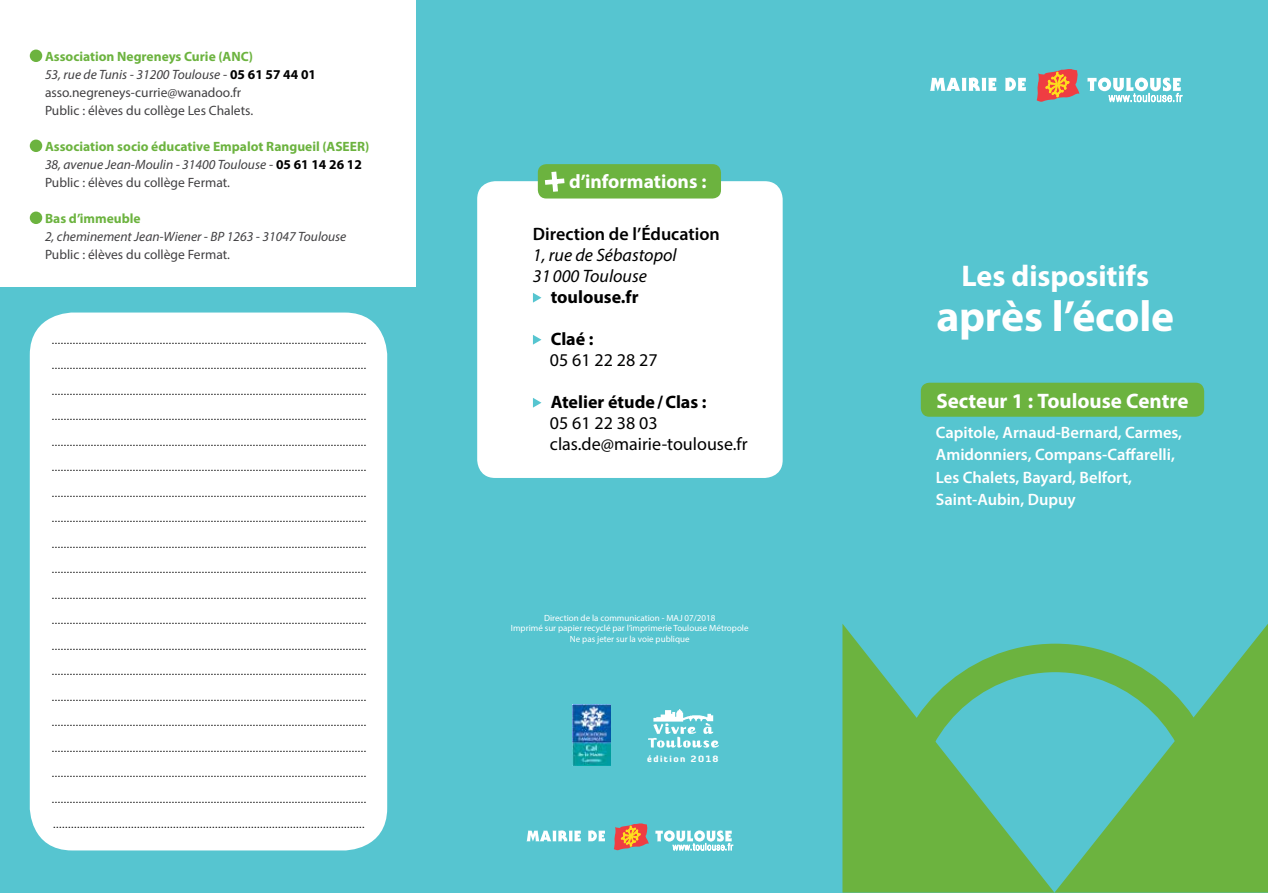
<style>
.page{position:relative;width:1268px;height:893px;background:#fff}
.page>*{position:absolute;margin:0;border:0;box-sizing:border-box;transform-origin:0 0}
.t1{font:700 43.5px "Myriad Pro";letter-spacing:-.005em;color:#fff}
.t2{font:700 30px "Myriad Pro";letter-spacing:-.005em;color:#fff}
.t3{font:700 21px "Myriad Pro";color:#fff}
.t4{font:700 19.5px "Myriad Pro";color:#fff}
.t5{font:18px/21px "Myriad Pro";color:#000}
.t6{font:700 18px "Myriad Pro";color:#000}
.t7{font:italic 18px "Myriad Pro";color:#000}
.t8{font:600 18px "Myriad Pro";color:#000}
.t9{font:600 16.5px/22.5px "Myriad Pro";color:#fff}
.t10{font:13.5px/18px "Myriad Pro";color:#414042}
.t11{font:700 13.5px/18px "Myriad Pro";color:#6cb33f}
.t12{font:italic 13.5px/18px "Myriad Pro";color:#414042}
.t13{font:12px "Times";color:#000}
.t14{font:9px "Myriad Pro";color:#fff}
.t15{font:900 8.7px "Diavlo";letter-spacing:.17em;color:#fff}
.s1{font-weight:700;color:#6cb33f}
.s2{font-style:italic}
.s3{font-weight:700;color:#000}
.s4{font-weight:400;font-style:italic;color:#414042}
.s5{font-weight:400;color:#414042}
.s6{color:#000}
.s7{font-weight:700;font-style:normal;color:#6cb33f}
.s8{font-style:normal}
</style>
<div class="page">
<div style="left:417px;top:0;width:850px;height:893px;background:#56c5d0"></div>
<svg style="left:1036px;top:69px;width:43px;height:33px"></svg>
<svg style="left:1005px;top:78px;width:20px;height:13px"></svg>
<svg style="left:930px;top:78px;width:66px;height:13px"></svg>
<svg style="left:1087px;top:78px;width:94px;height:24px"></svg>
<svg style="left:614px;top:823px;width:34px;height:27px"></svg>
<svg style="left:588px;top:830px;width:17px;height:11px"></svg>
<svg style="left:526px;top:830px;width:54px;height:11px"></svg>
<svg style="left:655px;top:830px;width:77px;height:21px"></svg>
<div style="left:30px;top:50px;width:12px;height:12px;background:#6cb33f;border-radius:50%"></div>
<div style="left:30px;top:140px;width:12px;height:12px;background:#6cb33f;border-radius:50%"></div>
<div style="left:30px;top:212px;width:12px;height:12px;background:#6cb33f;border-radius:50%"></div>
<div style="left:0;top:287px;width:417px;height:606px;background:#56c5d0"></div>
<div style="left:920px;top:383px;width:283px;height:34px;background:#6cb33f;border-radius:9px"></div>
<div style="left:477px;top:181px;width:305px;height:297px;background:#fff;border-radius:18px"></div>
<svg style="left:533px;top:293px;width:8px;height:10px"></svg>
<svg style="left:533px;top:335px;width:8px;height:10px"></svg>
<svg style="left:533px;top:398px;width:8px;height:10px"></svg>
<div style="left:30px;top:313px;width:357px;height:537px;background:#fff;border-radius:43px"></div>
<div style="left:537px;top:164px;width:183px;height:35px;background:#6cb33f;border-radius:9px"></div>
<svg style="left:544px;top:171px;width:21px;height:21px"></svg>
<svg style="left:842px;top:624px;width:212px;height:269px;background:#68b556"></svg>
<svg style="left:1054px;top:625px;width:213px;height:268px;background:#68b553"></svg>
<svg style="left:874px;top:629px;width:361px;height:210px"></svg>
<img style="left:573px;top:705px;width:37px;height:60px">
<img style="left:648px;top:710px;width:70px;height:38px">
<p class="t10" style="left:45px;top:47px;width:272px"><span class="s1">Association Negreneys Curie (ANC)<br></span><span class="s2">53, rue de Tunis - 31200 Toulouse</span> - <span class="s3">05 61 57 44 01 </span>asso.negreneys-currie@wanadoo.fr<br>Public : élèves du collège Les Chalets.</p>
<p class="t11" style="left:45px;top:137px;width:326px">Association socio éducative Empalot Rangueil (ASEER)<br><span class="s4">38, avenue Jean-Moulin - 31400 Toulouse</span> <span class="s5">-</span> <span class="s6">05 61 14 26 12<br></span><span class="s5">Public : élèves du collège Fermat.</span></p>
<p class="t12" style="left:45px;top:209px;width:303px"><span class="s7">Bas d’immeuble<br></span>2, cheminement Jean-Wiener - BP 1263 - 31047 Toulouse<br><span class="s8">Public : élèves du collège Fermat.</span></p>
<p class="t13" style="left:51px;top:328px;width:317px">.........................................................................................................</p>
<p class="t13" style="left:51px;top:354px;width:317px">.........................................................................................................</p>
<p class="t13" style="left:51px;top:379px;width:317px">.........................................................................................................</p>
<p class="t13" style="left:51px;top:405px;width:317px">.........................................................................................................</p>
<p class="t13" style="left:51px;top:430px;width:317px">.........................................................................................................</p>
<p class="t13" style="left:51px;top:456px;width:317px">.........................................................................................................</p>
<p class="t13" style="left:51px;top:481px;width:317px">.........................................................................................................</p>
<p class="t13" style="left:51px;top:507px;width:317px">.........................................................................................................</p>
<p class="t13" style="left:51px;top:532px;width:317px">.........................................................................................................</p>
<p class="t13" style="left:51px;top:558px;width:317px">.........................................................................................................</p>
<p class="t13" style="left:51px;top:583px;width:317px">.........................................................................................................</p>
<p class="t13" style="left:51px;top:609px;width:317px">.........................................................................................................</p>
<p class="t13" style="left:51px;top:634px;width:317px">.........................................................................................................</p>
<p class="t13" style="left:51px;top:660px;width:317px">.........................................................................................................</p>
<p class="t13" style="left:51px;top:685px;width:317px">.........................................................................................................</p>
<p class="t13" style="left:51px;top:711px;width:317px">.........................................................................................................</p>
<p class="t13" style="left:51px;top:736px;width:317px">.........................................................................................................</p>
<p class="t13" style="left:51px;top:762px;width:317px">.........................................................................................................</p>
<p class="t13" style="left:51px;top:787px;width:317px">.........................................................................................................</p>
<p class="t13" style="left:52px;top:813px;width:313px">........................................................................................................</p>
<p class="t4" style="left:569px;top:169px;width:139px">d’informations :</p>
<p class="t8" style="left:533px;top:222px;width:188px">Direction de l’Éducation</p>
<p class="t7" style="left:533px;top:243px;width:145px">1, rue de Sébastopol</p>
<p class="t7" style="left:533px;top:264px;width:115px">31 000 Toulouse</p>
<p class="t6" style="left:550px;top:285px;width:89px">toulouse.fr</p>
<p class="t6" style="left:550px;top:327px;width:44px">Claé :</p>
<p class="t5" style="left:550px;top:349px;width:109px">05 61 22 28 27</p>
<p class="t6" style="left:550px;top:390px;width:157px">Atelier étude/Clas :</p>
<p class="t5" style="left:550px;top:412px;width:199px">05 61 22 38 03 clas.de@mairie-toulouse.fr</p>
<p class="t14" style="left:544px;top:612px;width:173px">Direction de la communication - MAJ 07/2018</p>
<p class="t14" style="left:511px;top:623px;width:239px">Imprimé sur papier recyclé par l’imprimerie Toulouse Métropole</p>
<p class="t14" style="left:569px;top:633px;width:121px">Ne pas jeter sur la voie publique</p>
<p class="t15" style="left:647px;top:753px;width:73px">édition 2018</p>
<p class="t2" style="left:961px;top:256px;width:189px">Les dispositifs</p>
<p class="t1" style="left:936px;top:288px;width:239px">après l’école</p>
<p class="t3" style="left:936px;top:387px;width:253px">Secteur 1 : Toulouse Centre</p>
<p class="t9" style="left:935px;top:420px;width:248px">Capitole, Arnaud-Bernard, Carmes,<br>Amidonniers, Compans-Caffarelli,</p>
<p class="t9" style="left:935px;top:465px;width:198px">Les Chalets, Bayard, Belfort,<br>Saint-Aubin, Dupuy</p>
</div>
